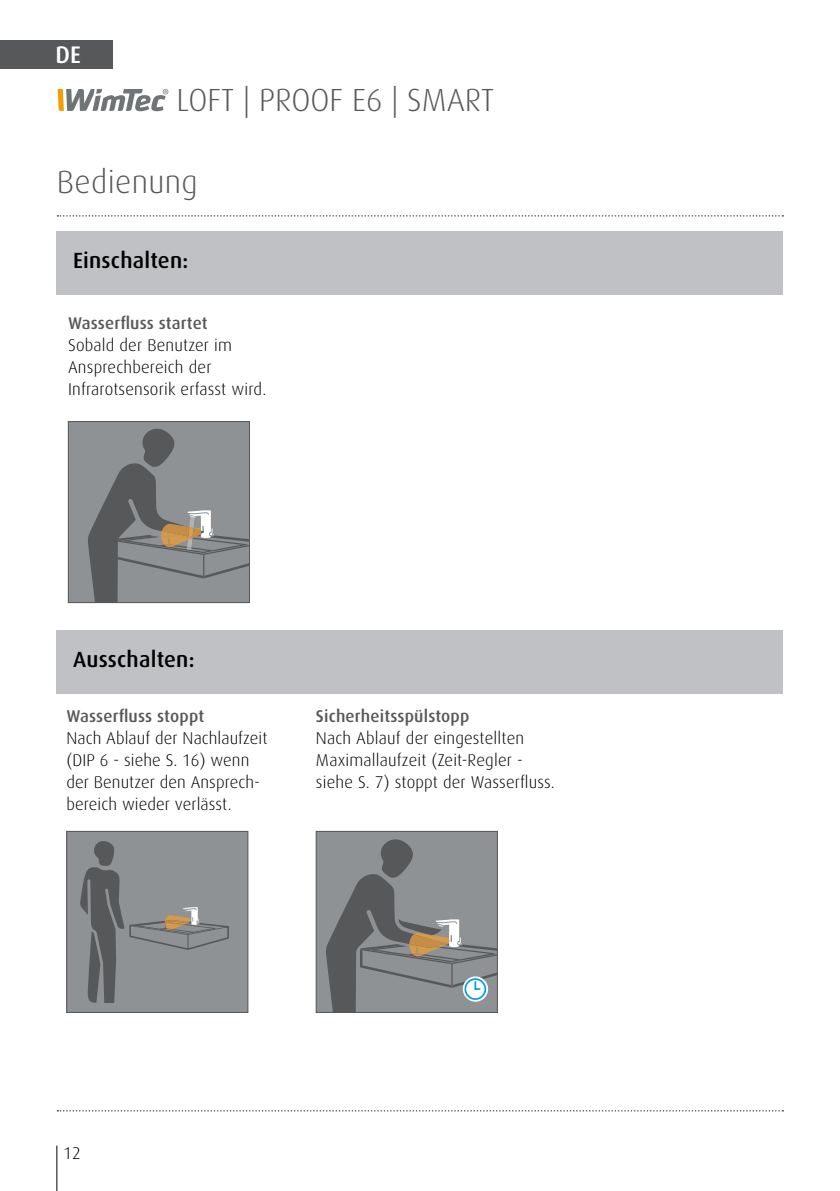
<style>
.page{position:relative;width:840px;height:1191px;background:#fff}
.page>*{position:absolute;margin:0;border:0;box-sizing:border-box;transform-origin:0 0}
.t1{font:300 32px "Dax";color:#57585a}
.t2{font:500 24px "Dax";color:#fff}
.t3{font:500 22px "Dax";letter-spacing:.01em;color:#000}
.t4{font:300 17px/22px "Dax";letter-spacing:.01em;color:#000}
.t5{font:500 17px "Dax";letter-spacing:.01em;color:#57585a}
</style>
<div class="page">
<hr style="left:56px;top:1145px;width:1px;height:46px;background:#000">
<div style="left:0;top:40px;width:113px;height:28px;background:#57585a"></div>
<svg style="left:58px;top:89px;width:110px;height:22px"></svg>
<svg style="left:57px;top:215px;width:725px;height:2px"></svg>
<svg style="left:57px;top:1110px;width:725px;height:1px"></svg>
<div style="left:67px;top:831px;width:181px;height:181px;background:#8f9295"></div>
<svg style="left:80px;top:841px;width:149px;height:162px"></svg>
<div style="left:66px;top:831px;width:182px;height:181px;border:1px solid #57585a"></div>
<div style="left:68px;top:421px;width:181px;height:181px;background:#8f9295"></div>
<svg style="left:88px;top:428px;width:159px;height:173px"></svg>
<div style="left:68px;top:421px;width:181px;height:182px;border:1px solid #57585a"></div>
<div style="left:316px;top:831px;width:181px;height:181px;background:#8f9295"></div>
<div style="left:316px;top:831px;width:181px;height:181px;border:1px solid #57585a"></div>
<div style="left:56px;top:231px;width:726px;height:63px;background:#bfc1c4"></div>
<div style="left:56px;top:630px;width:726px;height:63px;background:#bfc1c4"></div>
<svg style="left:325px;top:839px;width:172px;height:173px"></svg>
<h2 class="t2" style="left:55px;top:41px;width:27px">DE</h2>
<h1 class="t1" style="left:176px;top:82px;width:319px">LOFT | PROOF E6 | SMART</h1>
<h1 class="t1" style="left:57px;top:164px;width:142px">Bedienung</h1>
<p class="t3" style="left:73px;top:248px;width:117px">Einschalten:</p>
<p class="t5" style="left:68px;top:313px;width:141px">Wasserfluss startet</p>
<p class="t4" style="left:68px;top:334px;width:199px">Sobald der Benutzer im<br>Ansprechbereich der<br>Infrarotsensorik erfasst wird.</p>
<p class="t3" style="left:73px;top:647px;width:123px">Ausschalten:</p>
<p class="t5" style="left:66px;top:707px;width:139px">Wasserfluss stoppt</p>
<p class="t4" style="left:66px;top:727px;width:202px">Nach Ablauf der Nachlaufzeit (DIP 6 - siehe S. 16) wenn der Benutzer den Ansprech&shy;bereich wieder verlässt.</p>
<p class="t5" style="left:316px;top:707px;width:155px">Sicherheitsspülstopp</p>
<p class="t4" style="left:316px;top:727px;width:240px">Nach Ablauf der eingestellten<br>Maximallaufzeit (Zeit-Regler - siehe S. 7) stoppt der Wasserfluss.</p>
<p class="t4" style="left:63px;top:1142px;width:19px">12</p>
</div>
